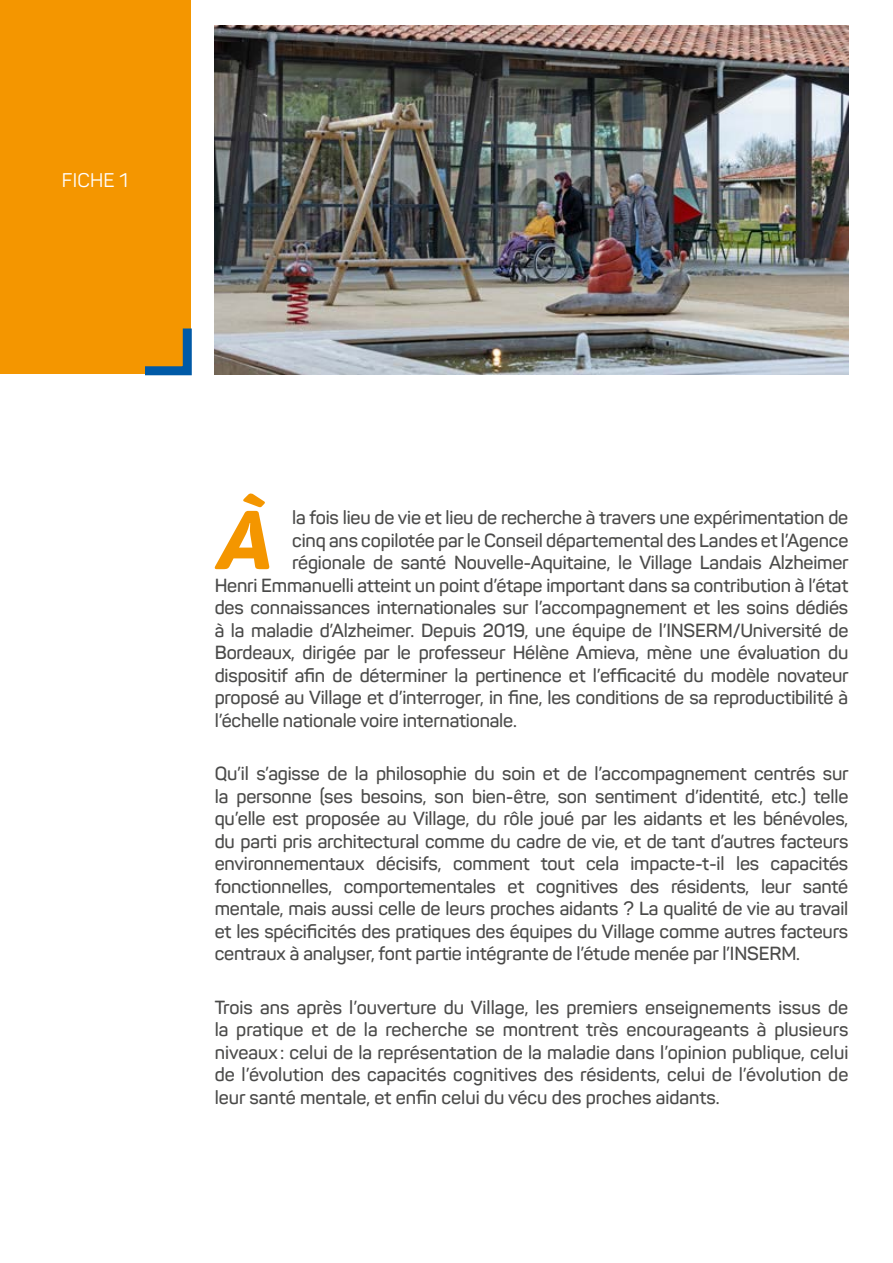
<style>
.page{position:relative;width:893px;height:1263px;background:#fff}
.page>*{position:absolute;margin:0;border:0;box-sizing:border-box;transform-origin:0 0}
.t1{font:italic 800 82.2px "Panton";color:#f49600}
.t2{font:19.5px "Panton";letter-spacing:.01em;color:#fff}
.t3{font:600 18.75px/22.5px "Panton";letter-spacing:-.01em;color:#4a4a49;text-align:justify}
</style>
<div class="page">
<div style="left:0;top:0;width:191px;height:374px;background:#f49600"></div>
<svg style="left:145px;top:328px;width:47px;height:48px"></svg>
<img style="left:215px;top:26px;width:633px;height:348px">
<p class="t2" style="left:62px;top:168px;width:68px">FICHE 1</p>
<h1 class="t1" style="left:218px;top:488px;width:57px">À</h1>
<p class="t3" style="left:292px;top:506px;width:557px">la fois lieu de vie et lieu de recherche à travers une expérimentation de</p>
<p class="t3" style="left:292px;top:529px;width:558px">cinq ans copilotée par le Conseil départemental des Landes et l’Agence</p>
<p class="t3" style="left:292px;top:551px;width:558px">régionale de santé Nouvelle-Aquitaine, le Village Landais Alzheimer</p>
<p class="t3" style="left:215px;top:574px;width:635px">Henri Emmanuelli atteint un point d’étape important dans sa contribution à l’état</p>
<p class="t3" style="left:215px;top:596px;width:635px">des connaissances internationales sur l’accompagnement et les soins dédiés</p>
<p class="t3" style="left:215px;top:619px;width:635px">à la maladie d’Alzheimer. Depuis 2019, une équipe de l’INSERM/Université de</p>
<p class="t3" style="left:215px;top:641px;width:635px">Bordeaux, dirigée par le professeur Hélène Amieva, mène une évaluation du</p>
<p class="t3" style="left:215px;top:664px;width:635px">dispositif afin de déterminer la pertinence et l’efficacité du modèle novateur</p>
<p class="t3" style="left:215px;top:686px;width:635px">proposé au Village et d’interroger, in fine, les conditions de sa reproductibilité à</p>
<p class="t3" style="left:215px;top:709px;width:304px">l’échelle nationale voire internationale.</p>
<p class="t3" style="left:215px;top:762px;width:635px">Qu’il s’agisse de la philosophie du soin et de l’accompagnement centrés sur la personne (ses besoins, son bien-être, son sentiment d’identité, etc.) telle qu’elle est proposée au Village, du rôle joué par les aidants et les bénévoles, du parti pris architectural comme du cadre de vie, et de tant d’autres facteurs environnementaux décisifs, comment tout cela impacte-t-il les capacités fonctionnelles, comportementales et cognitives des résidents, leur santé mentale, mais aussi celle de leurs proches aidants ? La qualité de vie au travail et les spécificités des pratiques des équipes du Village comme autres facteurs centraux à analyser, font partie intégrante de l’étude menée par l’INSERM.</p>
<p class="t3" style="left:215px;top:996px;width:635px">Trois ans après l’ouverture du Village, les premiers enseignements issus de la pratique et de la recherche se montrent très encourageants à plusieurs niveaux : celui de la représentation de la maladie dans l’opinion publique, celui de l’évolution des capacités cognitives des résidents, celui de l’évolution de leur santé mentale, et enfin celui du vécu des proches aidants.</p>
</div>
